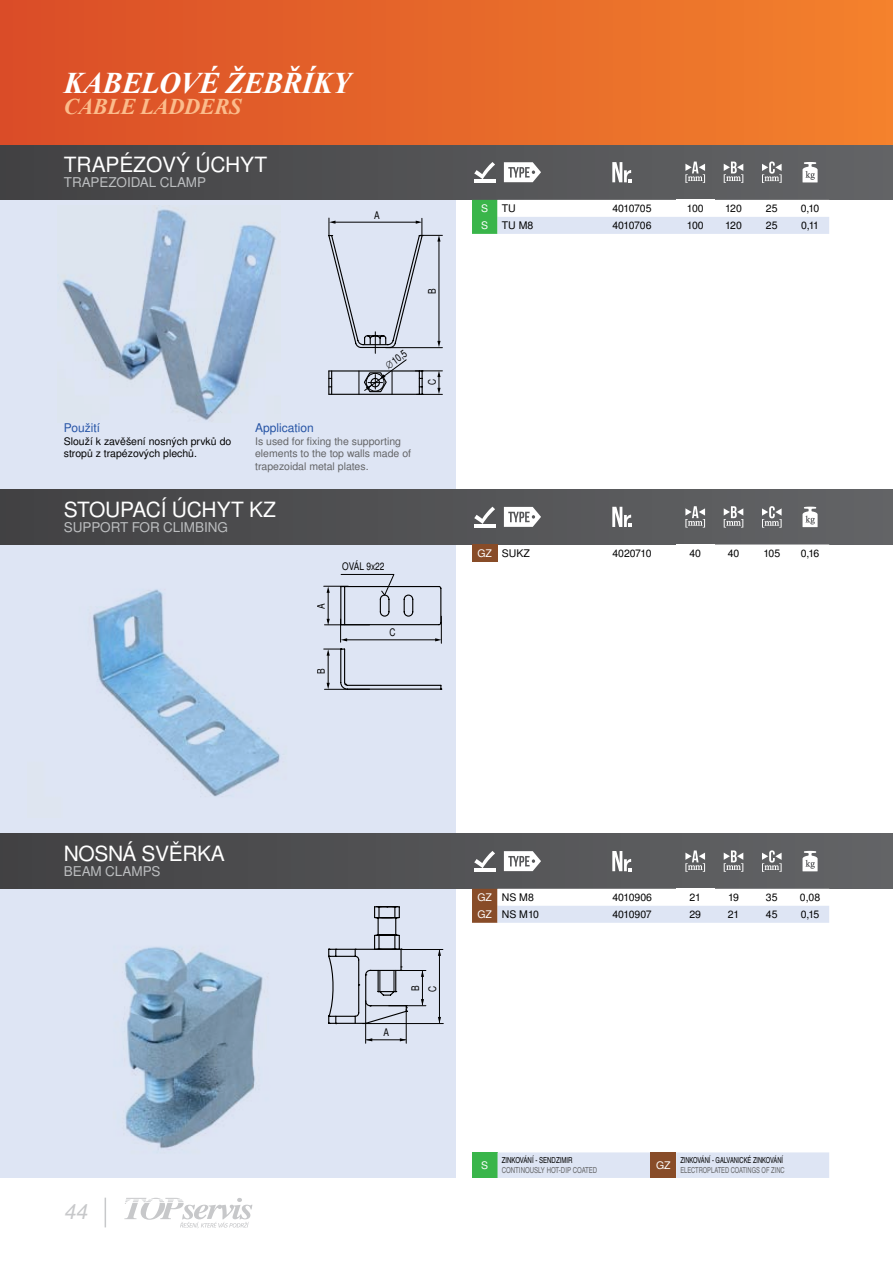
<style>
.page{position:relative;width:893px;height:1263px;background:#fff}
.page>*{position:absolute;margin:0;border:0;box-sizing:border-box;transform-origin:0 0}
.t1{font:italic 700 30px "Times New Roman";letter-spacing:-.02em;color:#fff}
.t2{font:italic 700 22.5px "Times New Roman";letter-spacing:-.02em;color:#fbbc8c}
.t3{font:21px "Nimbus Sans LOT";letter-spacing:-.02em;color:#fff}
.t4{font:italic 21px "Nimbus Sans LOT";color:#c7c8ca}
.t5{font:13.5px "Nimbus Sans LOT";letter-spacing:-.005em;color:#bcbec0}
.t6{font:12px "Nimbus Sans LOT";color:#2654a5}
.t7{font:10.5px/12.6px "Nimbus Sans LOT";color:#000}
.t8{font:10.5px/12.6px "Nimbus Sans LOT";color:#636466}
.t9{font:10.5px "Nimbus Sans LOT";letter-spacing:-.02em;color:#000}
.t10{font:10.5px/17px "Nimbus Sans LOT";color:#000;scale:.8 1}
.t11{font:10.5px "Nimbus Sans LOT";color:#fff}
.t12{font:condensed 8.25px "Nimbus Sans LOT";color:#000;scale:.85 1}
.t13{font:condensed 8.25px "Nimbus Sans LOT";color:#636466;scale:.85 1}
.t14{font:condensed 8.25px "Nimbus Sans LOT";color:#636466;scale:.9 1}
.t15{font:condensed 8.25px "Nimbus Sans LOT";color:#000;scale:.9 1}
.s1{color:#fff}
</style>
<div class="page">
<svg style="left:105px;top:1198px;width:1px;height:29px"></svg>
<svg style="left:124px;top:1198px;width:128px;height:30px"></svg>
<div style="left:0;top:200px;width:455px;height:978px;background:#dee5f4"></div>
<div style="left:0;top:145px;width:893px;height:55px;background:linear-gradient(to right,#424243,#636567)"></div>
<div style="left:0;top:489px;width:893px;height:55px;background:linear-gradient(to right,#424244,#646568)"></div>
<div style="left:0;top:833px;width:891px;height:56px;background:linear-gradient(to right,#424244,#646568)"></div>
<hr style="left:367px;top:1039px;width:38px;height:1px;background:#000">
<hr style="left:406px;top:1009px;width:1px;height:34px;background:#000">
<hr style="left:365px;top:1000px;width:1px;height:43px;background:#000">
<hr style="left:439px;top:950px;width:1px;height:72px;background:#000">
<hr style="left:401px;top:949px;width:42px;height:1px;background:#000">
<hr style="left:363px;top:1023px;width:80px;height:1px;background:#000">
<svg style="left:328px;top:906px;width:98px;height:119px"></svg>
<svg style="left:324px;top:551px;width:132px;height:139px"></svg>
<img style="left:92px;top:589px;width:189px;height:208px">
<img style="left:124px;top:947px;width:139px;height:202px">
<div style="left:472px;top:544px;width:25px;height:17px;background:#884c28"></div>
<svg style="left:715px;top:544px;width:114px;height:1px"></svg>
<hr style="left:474px;top:524px;width:22px;height:3px;background:#fff">
<svg style="left:474px;top:507px;width:21px;height:17px"></svg>
<svg style="left:504px;top:507px;width:37px;height:20px"></svg>
<svg style="left:612px;top:507px;width:20px;height:20px"></svg>
<svg style="left:685px;top:506px;width:20px;height:21px"></svg>
<svg style="left:724px;top:506px;width:19px;height:21px"></svg>
<svg style="left:762px;top:506px;width:20px;height:22px"></svg>
<svg style="left:802px;top:507px;width:16px;height:20px"></svg>
<svg style="left:472px;top:889px;width:357px;height:34px"></svg>
<hr style="left:474px;top:868px;width:22px;height:3px;background:#fff">
<svg style="left:474px;top:851px;width:21px;height:17px"></svg>
<svg style="left:504px;top:851px;width:37px;height:20px"></svg>
<svg style="left:612px;top:851px;width:20px;height:20px"></svg>
<svg style="left:685px;top:850px;width:20px;height:22px"></svg>
<svg style="left:724px;top:850px;width:19px;height:22px"></svg>
<svg style="left:762px;top:850px;width:20px;height:22px"></svg>
<svg style="left:802px;top:851px;width:16px;height:20px"></svg>
<svg style="left:472px;top:200px;width:357px;height:34px"></svg>
<hr style="left:474px;top:179px;width:22px;height:3px;background:#fff">
<svg style="left:474px;top:162px;width:21px;height:17px"></svg>
<svg style="left:504px;top:162px;width:37px;height:20px"></svg>
<svg style="left:612px;top:162px;width:20px;height:20px"></svg>
<svg style="left:685px;top:162px;width:20px;height:21px"></svg>
<svg style="left:724px;top:162px;width:19px;height:21px"></svg>
<svg style="left:762px;top:161px;width:20px;height:22px"></svg>
<svg style="left:802px;top:162px;width:16px;height:20px"></svg>
<svg style="left:328px;top:218px;width:114px;height:177px"></svg>
<div style="left:366px;top:373px;width:18px;height:18px;border:1px solid #000;border-radius:50%"></div>
<hr style="left:891px;top:145px;width:2px;height:55px;background:#636466">
<hr style="left:891px;top:833px;width:2px;height:56px;background:#636466">
<div style="left:0;top:0;width:893px;height:145px;background:linear-gradient(to right,#da4d28,#f3822c)"></div>
<img style="left:61px;top:208px;width:216px;height:214px">
<div style="left:472px;top:1152px;width:25px;height:26px;background:#39b54a"></div>
<div style="left:497px;top:1152px;width:332px;height:26px;background:#dee5f4"></div>
<div style="left:651px;top:1152px;width:25px;height:26px;background:#884c28"></div>
<h1 class="t1" style="left:64px;top:62px;width:288px">KABELOVÉ ŽEBŘÍKY</h1>
<h2 class="t2" style="left:64px;top:90px;width:179px">CABLE LADDERS</h2>
<h3 class="t3" style="left:64px;top:152px;width:15px">trapézový</h3>
<h3 class="t3" style="left:195px;top:152px;width:15px">úchyt</h3>
<p class="t5" style="left:64px;top:174px;width:10px">trapezoidal</p>
<p class="t5" style="left:160px;top:174px;width:11px">clamp</p>
<p class="t10" style="left:374px;top:207px;width:9px">A</p>
<p class="t10" style="left:424px;top:294px;width:9px;rotate:-90deg">B</p>
<p class="t6" style="left:64px;top:421px;width:38px">Použití</p>
<p class="t7" style="left:64px;top:435px;width:169px">Slouží k zavěšení nosných prvků do stropů z trapézových plechů.</p>
<p class="t10" style="left:381px;top:360px;width:32px;rotate:-36deg">∅10,5</p>
<p class="t6" style="left:255px;top:421px;width:60px">Application</p>
<p class="t8" style="left:255px;top:435px;width:157px">Is used for fixing the supporting elements to the top walls made of trapezoidal metal plates.</p>
<h3 class="t3" style="left:64px;top:497px;width:27px">Stoupací</h3>
<h3 class="t3" style="left:172px;top:497px;width:15px">úchyt</h3>
<h3 class="t3" style="left:249px;top:497px;width:28px">KZ</h3>
<p class="t5" style="left:64px;top:519px;width:165px">SUPPORT FOR CLIMBING</p>
<p class="t10" style="left:313px;top:609px;width:9px;rotate:-90deg">A</p>
<p class="t10" style="left:313px;top:673px;width:9px;rotate:-90deg">B</p>
<p class="t10" style="left:342px;top:558px;width:54px">OVÁL 9x22</p>
<p class="t10" style="left:389px;top:624px;width:9px">C</p>
<p class="t10" style="left:424px;top:385px;width:9px;rotate:-90deg">C</p>
<p class="t11" style="left:481px;top:202px;width:9px">S</p>
<p class="t7" style="left:502px;top:202px;width:15px">TU</p>
<p class="t9" style="left:612px;top:202px;width:41px">4010705</p>
<p class="t7" style="left:687px;top:202px;width:18px">100</p>
<p class="t7" style="left:725px;top:202px;width:18px">120</p>
<p class="t7" style="left:766px;top:202px;width:13px">25</p>
<p class="t7" style="left:801px;top:202px;width:20px">0,10</p>
<p class="t11" style="left:481px;top:219px;width:9px">S</p>
<p class="t7" style="left:502px;top:219px;width:33px">TU M8</p>
<p class="t9" style="left:612px;top:219px;width:41px">4010706</p>
<p class="t7" style="left:687px;top:219px;width:18px">100</p>
<p class="t7" style="left:725px;top:219px;width:18px">120</p>
<p class="t7" style="left:766px;top:219px;width:13px">25</p>
<p class="t7" style="left:801px;top:219px;width:20px">0,11</p>
<p class="t7" style="left:477px;top:547px;width:54px"><span class="s1">GZ</span> SUKZ</p>
<p class="t9" style="left:612px;top:547px;width:41px">4020710</p>
<p class="t7" style="left:689px;top:547px;width:13px">40</p>
<p class="t7" style="left:728px;top:547px;width:13px">40</p>
<p class="t7" style="left:763px;top:547px;width:18px">105</p>
<p class="t7" style="left:801px;top:547px;width:20px">0,16</p>
<h3 class="t3" style="left:64px;top:841px;width:162px">NOSNÁ SVĚRKA</h3>
<p class="t5" style="left:64px;top:863px;width:10px">beam</p>
<p class="t5" style="left:105px;top:863px;width:11px">clamps</p>
<h3 class="t4" style="left:64px;top:1199px;width:25px">44</h3>
<p class="t10" style="left:384px;top:1024px;width:9px">A</p>
<p class="t10" style="left:407px;top:992px;width:10px;rotate:-90deg">B<br>C</p>
<p class="t7" style="left:477px;top:891px;width:58px"><span class="s1">GZ</span> NS M8</p>
<p class="t7" style="left:612px;top:891px;width:41px">4010906</p>
<p class="t7" style="left:690px;top:891px;width:13px">21</p>
<p class="t7" style="left:728px;top:891px;width:12px">19</p>
<p class="t7" style="left:766px;top:891px;width:13px">35</p>
<p class="t7" style="left:800px;top:891px;width:22px">0,08</p>
<p class="t7" style="left:477px;top:908px;width:63px"><span class="s1">GZ</span> NS M10</p>
<p class="t9" style="left:612px;top:908px;width:41px">4010907</p>
<p class="t7" style="left:689px;top:908px;width:13px">29</p>
<p class="t7" style="left:728px;top:908px;width:13px">21</p>
<p class="t7" style="left:766px;top:908px;width:13px">45</p>
<p class="t7" style="left:801px;top:908px;width:20px">0,15</p>
<p class="t11" style="left:481px;top:1159px;width:9px">S</p>
<p class="t15" style="left:502px;top:1155px;width:80px">ZINKOVÁNÍ - SENDZIMIR</p>
<p class="t14" style="left:502px;top:1165px;width:108px">CONTINOUSLY HOT-DIP COATED</p>
<p class="t11" style="left:656px;top:1159px;width:16px">GZ</p>
<p class="t12" style="left:680px;top:1155px;width:122px">ZINKOVÁNÍ - GALVANICKÉ ZINKOVÁNÍ</p>
<p class="t13" style="left:680px;top:1165px;width:124px">ELECTROPLATED COATINGS OF ZINC</p>
</div>
